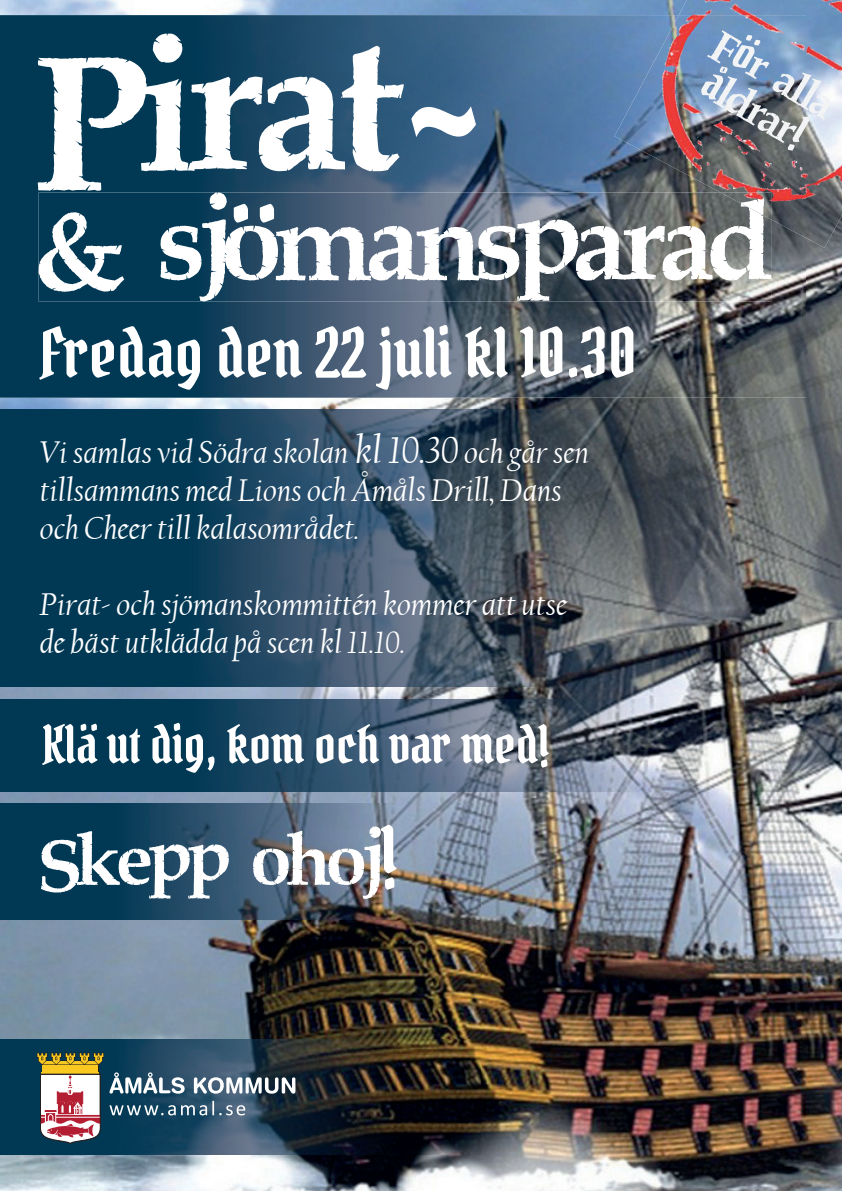
<style>
.page{position:relative;width:842px;height:1191px;background:#fff}
.page>*{position:absolute;margin:0;border:0;box-sizing:border-box;transform-origin:0 0}
.t1{font:200px "Pirates Bay";color:#fff}
.t2{font:117.8px "Pirata One";color:#fff}
.t3{font:115.6px "Pirates Bay";color:#fff}
.t4{font:77px "Pirates Bay";color:#fff}
.t5{font:66.9px "Pirata One";color:#fff}
.t6{font:51.5px "Pirata One";color:#fff}
.t7{font:45.6px/41.2px "Pirates Bay";color:#f2f3f4}
.t8{font:italic 33px/38px "Californian FB";color:#fff}
.s1{font-family:"Pirata One"}
.s2{font-family:"Helvetica Inserat LT Std";font-size:140px}
.s3{font-size:40px}
</style>
<div class="page">
<img style="left:0;top:0;width:842px;height:1191px">
<img style="left:0;top:15px;width:806px;height:383px">
<img style="left:39px;top:192px;width:732px;height:109px">
<img style="left:0;top:410px;width:785px;height:276px">
<img style="left:0;top:1039px;width:480px;height:116px">
<img style="left:0;top:699px;width:785px;height:92px">
<svg style="left:37px;top:1052px;width:258px;height:93px;background:#596975"></svg>
<img style="left:0;top:803px;width:480px;height:116px">
<img style="left:679px;top:0;width:163px;height:248px">
<img style="left:614px;top:15px;width:192px;height:223px">
<img style="left:720px;top:192px;width:51px;height:27px">
<h3 class="t7" style="left:728px;top:23px;width:134px;rotate:31deg">F<span class="s1">ö</span>r alla <span class="s1">å</span>ldrar<span class="s1">!</span></h3>
<h1 class="t1" style="left:40px;top:14px;width:447px">Pirat<span class="s2">~</span></h1>
<h3 class="t3" style="left:40px;top:190px;width:732px">&amp; sjomansparad</h3>
<h3 class="t5" style="left:40px;top:310px;width:598px">Fredag den 22 juli kl 10.30</h3>
<h2 class="t2" style="left:228px;top:104px;width:54px">..</h2>
<p class="t8" style="left:40px;top:433px;width:551px">Vi samlas vid Södra skolan <span class="s3">kl 10.30</span> och går sen tillsammans med Lions och Åmåls Drill, Dans och Cheer till kalasområdet.</p>
<p class="t8" style="left:40px;top:586px;width:529px">Pirat- och sjömanskommittén kommer att utse de bäst utklädda på scen kl 11.10.</p>
<h3 class="t6" style="left:43px;top:711px;width:508px">Klä ut dig, kom och var med!</h3>
<h3 class="t4" style="left:42px;top:824px;width:357px">Skepp ohoj<span class="s1">!</span></h3>
</div>
